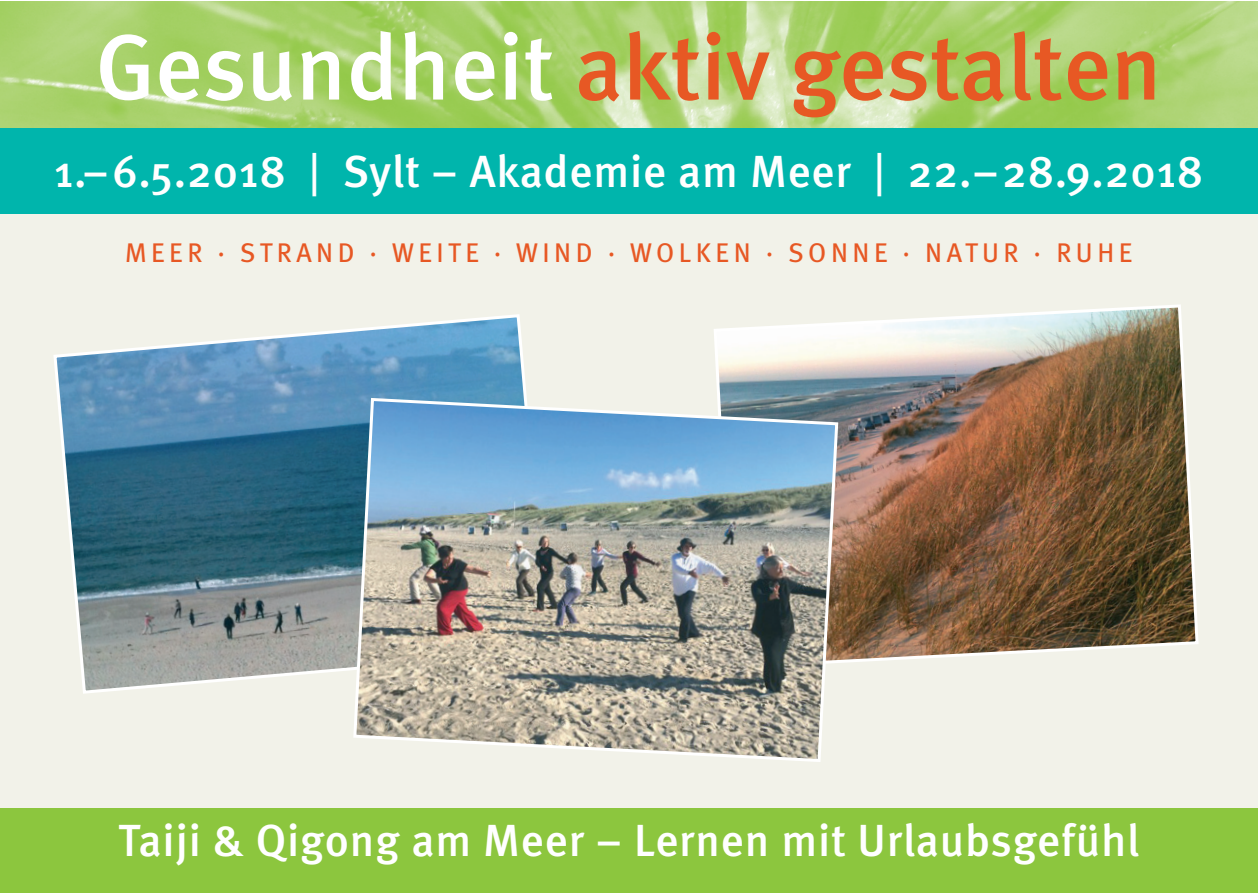
<style>
.page{position:relative;width:1259px;height:893px;background:#fff}
.page>*{position:absolute;margin:0;border:0;box-sizing:border-box;transform-origin:0 0}
.t1{font:500 93px "Meta";color:#e75824}
.t2{font:500 45px "Meta";letter-spacing:.02em;color:#fff}
.t3{font:27px "Meta";letter-spacing:.17em;color:#e75824}
.s1{color:#fff}
.s2{font-weight:400}
</style>
<div class="page">
<div style="left:0;top:2px;width:1257px;height:891px;background:#f2f2e9"></div>
<img style="left:0;top:2px;width:1257px;height:127px">
<div style="left:0;top:129px;width:1257px;height:85px;background:#00b5ac"></div>
<div style="left:0;top:809px;width:1257px;height:84px;background:#8cc63e"></div>
<svg style="left:53px;top:314px;width:474px;height:380px;background:#7094a7"></svg>
<img style="left:714px;top:304px;width:485px;height:359px">
<img style="left:352px;top:396px;width:488px;height:366px">
<h1 class="t1" style="left:96px;top:13px;width:1067px"><span class="s1">Gesundheit</span> aktiv gestalten</h1>
<p class="t2" style="left:54px;top:146px;width:1151px">1.–6.5.2018 <span class="s2">|</span> Sylt – Akademie am Meer <span class="s2">|</span> 22.–28.9.2018</p>
<p class="t3" style="left:125px;top:237px;width:1008px">MEER · STRAND · WEITE · WIND · WOLKEN · SONNE · NATUR · RUHE</p>
<p class="t2" style="left:119px;top:814px;width:1022px">Taiji &amp; Qigong am Meer – Lernen mit Urlaubsgefühl</p>
</div>
